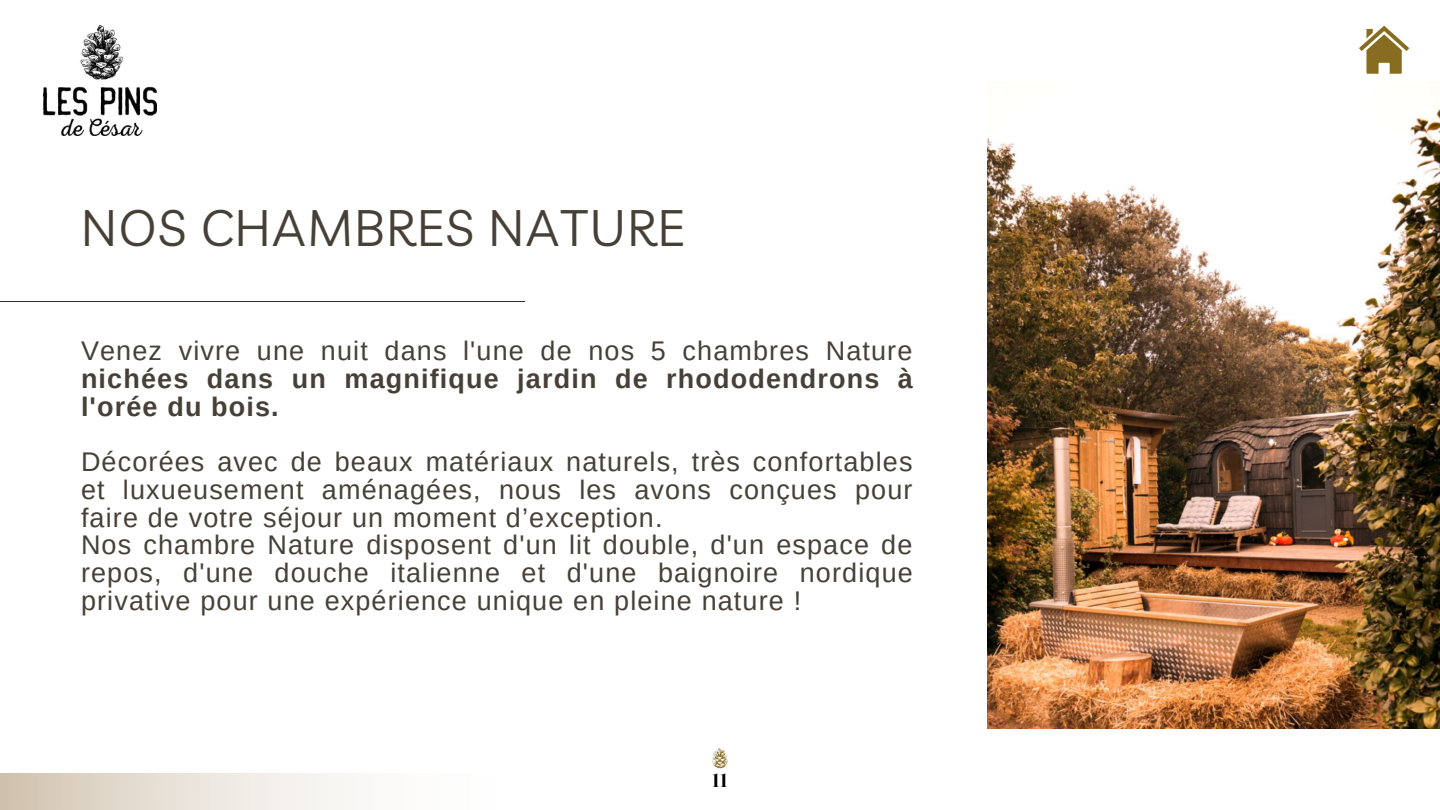
<style>
.page{position:relative;width:1440px;height:810px;background:#fff}
.page>*{position:absolute;margin:0;border:0;box-sizing:border-box;transform-origin:0 0}
.t1{font:50px "Livvic";letter-spacing:.03em;color:#474037}
.t2{font:27px/27.8px "Arimo";letter-spacing:.04em;color:#474037}
.t3{font:700 27px/27.8px "Arimo";letter-spacing:.045em;color:#474037}
.t4{font:700 19px "Cinzel";color:#000}
</style>
<div class="page">
<hr style="left:0;top:301px;width:525px;height:1px;background:#352829">
<img style="left:988px;top:107px;width:452px;height:622px">
<div style="left:0;top:773px;width:497px;height:37px;background:linear-gradient(to right,#d6c9b7,#fff)"></div>
<img style="left:712px;top:748px;width:16px;height:21px">
<img style="left:44px;top:26px;width:112px;height:110px">
<svg style="left:1359px;top:26px;width:50px;height:48px"></svg>
<h1 class="t1" style="left:81px;top:196px;width:606px">NOS CHAMBRES NATURE</h1>
<p class="t2" style="left:81px;top:337px;width:833px">Venez vivre une nuit dans l'une de nos 5 chambres Nature</p>
<p class="t3" style="left:81px;top:365px;width:833px">nichées dans un magnifique jardin de rhododendrons à l'orée du bois.</p>
<p class="t2" style="left:81px;top:448px;width:833px">Décorées avec de beaux matériaux naturels, très confortables et luxueusement aménagées, nous les avons conçues pour faire de votre séjour un moment d’exception.<br>Nos chambre Nature disposent d'un lit double, d'un espace de repos, d'une douche italienne et d'une baignoire nordique privative pour une expérience unique en pleine nature !</p>
<p class="t4" style="left:712px;top:769px;width:17px">11</p>
</div>
